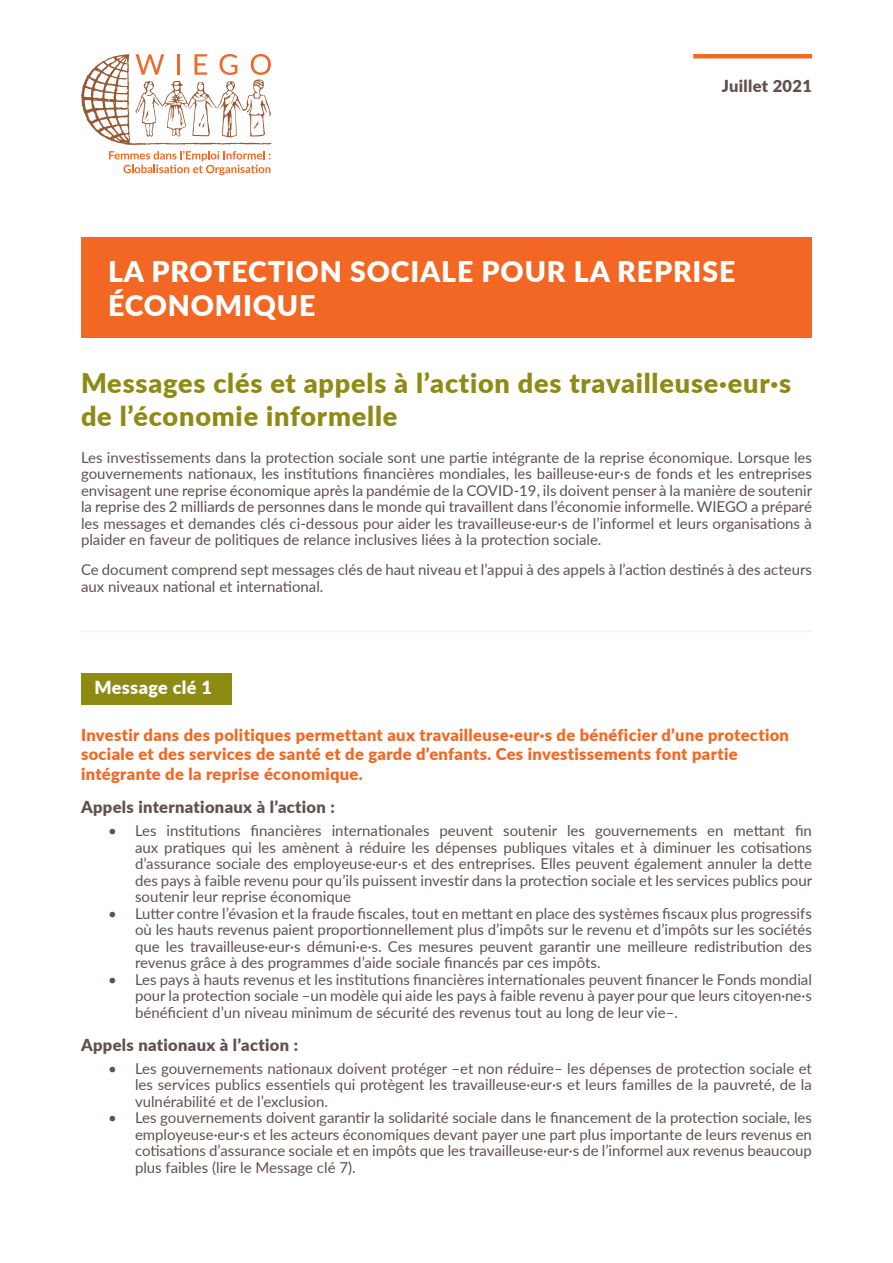
<style>
.page{position:relative;width:893px;height:1263px;background:#fff}
.page>*{position:absolute;margin:0;border:0;box-sizing:border-box;transform-origin:0 0}
.t1{font:900 28.5px/34.2px "Lato";letter-spacing:.03em;color:#fff}
.t2{font:900 27px/32.4px "Lato";letter-spacing:.03em;color:#8e8b15}
.t3{font:900 18px "Lato";letter-spacing:.02em;color:#fff}
.t4{font:900 16.5px/19.5px "Lato";letter-spacing:.02em;color:#f26724}
.t5{font:900 16.5px "Lato";letter-spacing:.02em;color:#60514f}
.t6{font:15px/16.5px "Lato";color:#60514f;text-align:justify}
</style>
<div class="page">
<div style="left:81px;top:673px;width:151px;height:32px;background:#8e8b15"></div>
<svg style="left:109px;top:151px;width:161px;height:24px"></svg>
<svg style="left:81px;top:54px;width:190px;height:91px"></svg>
<div style="left:81px;top:237px;width:731px;height:100px;background:#f26724"></div>
<div style="left:693px;top:54px;width:119px;height:5px;background:#f26a24"></div>
<hr style="left:81px;top:631px;width:731px;height:1px;background:#f1f2f2">
<p class="t5" style="left:722px;top:76px;width:92px">Juillet 2021</p>
<h1 class="t1" style="left:108px;top:254px;width:629px">LA PROTECTION SOCIALE POUR LA REPRISE<br>ÉCONOMIQUE</h1>
<h2 class="t2" style="left:81px;top:367px;width:711px">Messages clés et appels à l’action des travailleuse·eur·s de l’économie informelle</h2>
<p class="t6" style="left:81px;top:448px;width:733px">Les investissements dans la protection sociale sont une partie intégrante de la reprise économique. Lorsque les gouvernements nationaux, les institutions financières mondiales, les bailleuse·eur·s de fonds et les entreprises envisagent une reprise économique après la pandémie de la COVID-19, ils doivent penser à la manière de soutenir la reprise des 2 milliards de personnes dans le monde qui travaillent dans l’économie informelle. WIEGO a préparé les messages et demandes clés ci-dessous pour aider les travailleuse·eur·s de l’informel et leurs organisations à plaider en faveur de politiques de relance inclusives liées à la protection sociale.</p>
<p class="t6" style="left:81px;top:561px;width:732px">Ce document comprend sept messages clés de haut niveau et l’appui à des appels à l’action destinés à des acteurs aux niveaux national et international.</p>
<p class="t3" style="left:94px;top:677px;width:119px">Message clé 1</p>
<p class="t4" style="left:81px;top:725px;width:709px">Investir dans des politiques permettant aux travailleuse·eur·s de bénéficier d’une protection sociale et des services de santé et de garde d’enfants. Ces investissements font partie intégrante de la reprise économique.</p>
<p class="t5" style="left:81px;top:797px;width:255px">Appels internationaux à l’action :</p>
<p class="t6" style="left:135px;top:823px;width:679px;text-indent:-27px">• Les institutions financières internationales peuvent soutenir les gouvernements en mettant fin aux pratiques qui les amènent à réduire les dépenses publiques vitales et à diminuer les cotisations d’assurance sociale des employeuse·eur·s et des entreprises. Elles peuvent également annuler la dette des pays à faible revenu pour qu’ils puissent investir dans la protection sociale et les services publics pour soutenir leur reprise économique</p>
<p class="t6" style="left:135px;top:905px;width:678px;text-indent:-27px">• Lutter contre l’évasion et la fraude fiscales, tout en mettant en place des systèmes fiscaux plus progressifs où les hauts revenus paient proportionnellement plus d’impôts sur le revenu et d’impôts sur les sociétés que les travailleuse·eur·s démuni·e·s. Ces mesures peuvent garantir une meilleure redistribution des revenus grâce à des programmes d’aide sociale financés par ces impôts.</p>
<p class="t6" style="left:135px;top:971px;width:678px;text-indent:-27px">• Les pays à hauts revenus et les institutions financières internationales peuvent financer le Fonds mondial pour la protection sociale –un modèle qui aide les pays à faible revenu à payer pour que leurs citoyen·ne·s bénéficient d’un niveau minimum de sécurité des revenus tout au long de leur vie–.</p>
<p class="t5" style="left:81px;top:1035px;width:219px">Appels nationaux à l’action :</p>
<p class="t6" style="left:135px;top:1060px;width:678px;text-indent:-27px">• Les gouvernements nationaux doivent protéger –et non réduire– les dépenses de protection sociale et les services publics essentiels qui protègent les travailleuse·eur·s et leurs familles de la pauvreté, de la vulnérabilité et de l’exclusion.</p>
<p class="t6" style="left:135px;top:1110px;width:678px;text-indent:-27px">• Les gouvernements doivent garantir la solidarité sociale dans le financement de la protection sociale, les employeuse·eur·s et les acteurs économiques devant payer une part plus importante de leurs revenus en cotisations d’assurance sociale et en impôts que les travailleuse·eur·s de l’informel aux revenus beaucoup plus faibles (lire le Message clé 7).</p>
</div>
